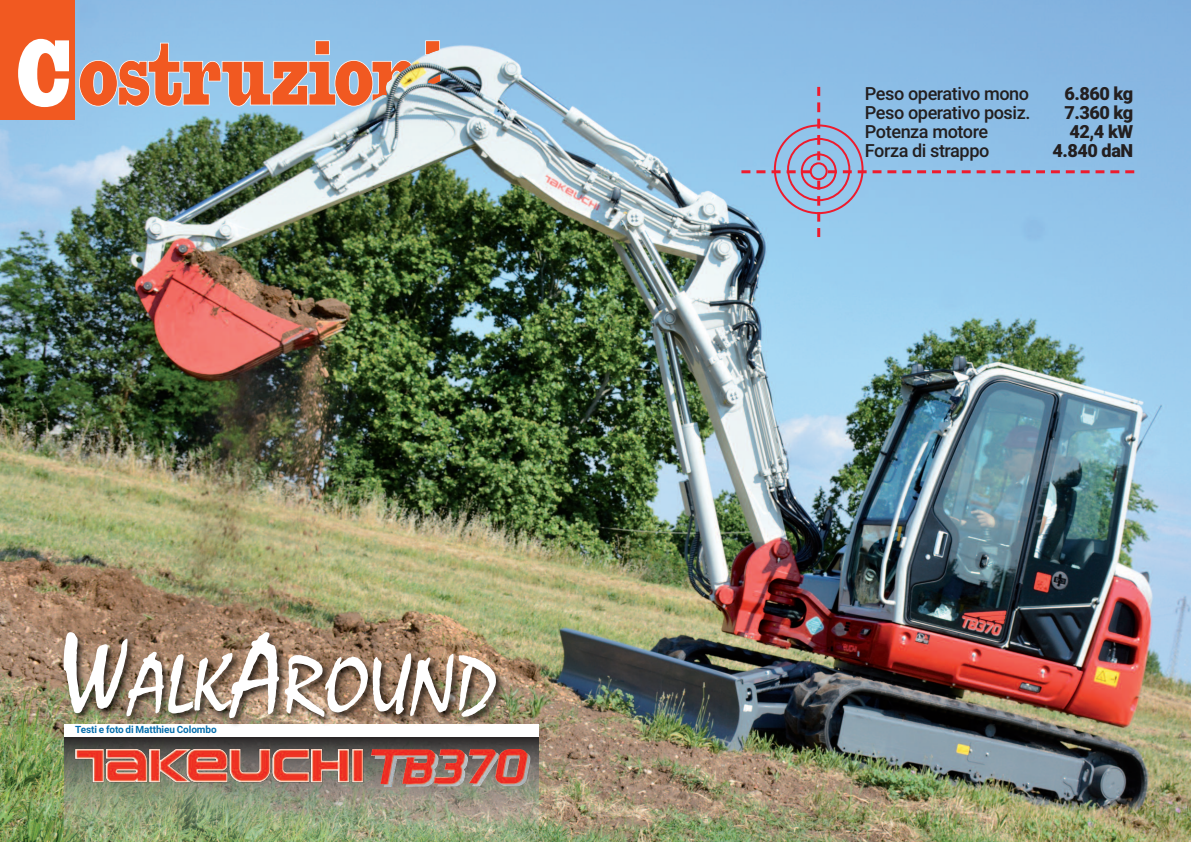
<style>
.page{position:relative;width:1191px;height:842px;background:#fff}
.page>*{position:absolute;margin:0;border:0;box-sizing:border-box;transform-origin:0 0}
.t1{font:105.7px "Mistral";color:#fff}
.t2{font:79.2px "Mistral";color:#fff}
.t3{font:500 18.1px "Roboto";letter-spacing:-.025em;color:#231f20}
.t4{font:900 18.1px "Roboto";letter-spacing:-.025em;color:#231f20}
.t5{font:700 10px "Roboto";letter-spacing:-.01em;color:#076eac}
.s1{font-size:105.7px}
</style>
<div class="page">
<img style="left:0;top:0;width:1191px;height:842px">
<img style="left:64px;top:775px;width:475px;height:67px">
<svg style="left:741px;top:87px;width:393px;height:150px;background:#92bbe1"></svg>
<div style="left:0;top:0;width:75px;height:120px;background:#f15921"></div>
<svg style="left:79px;top:40px;width:369px;height:67px;background:#c29791"></svg>
<svg style="left:18px;top:39px;width:51px;height:68px"></svg>
<img style="left:22px;top:621px;width:533px;height:154px">
<img style="left:73px;top:741px;width:295px;height:50px">
<img style="left:392px;top:749px;width:35px;height:6px">
<img style="left:359px;top:45px;width:129px;height:151px">
<h1 class="t1" style="left:58px;top:635px;width:73px">W</h1>
<p class="t5" style="left:75px;top:723px;width:143px">Testi e foto di Matthieu Colombo</p>
<h2 class="t2" style="left:128px;top:654px;width:371px">ALK<span class="s1">A</span>ROUND</h2>
<p class="t3" style="left:865px;top:84px;width:166px">Peso operativo mono</p>
<p class="t4" style="left:1064px;top:84px;width:70px">6.860 kg</p>
<p class="t3" style="left:865px;top:103px;width:167px">Peso operativo posiz.</p>
<p class="t4" style="left:1064px;top:103px;width:70px">7.360 kg</p>
<p class="t3" style="left:865px;top:122px;width:125px">Potenza motore</p>
<p class="t4" style="left:1069px;top:122px;width:65px">42,4 kW</p>
<p class="t3" style="left:865px;top:141px;width:126px">Forza di strappo</p>
<p class="t4" style="left:1052px;top:141px;width:82px">4.840 daN</p>
</div>
